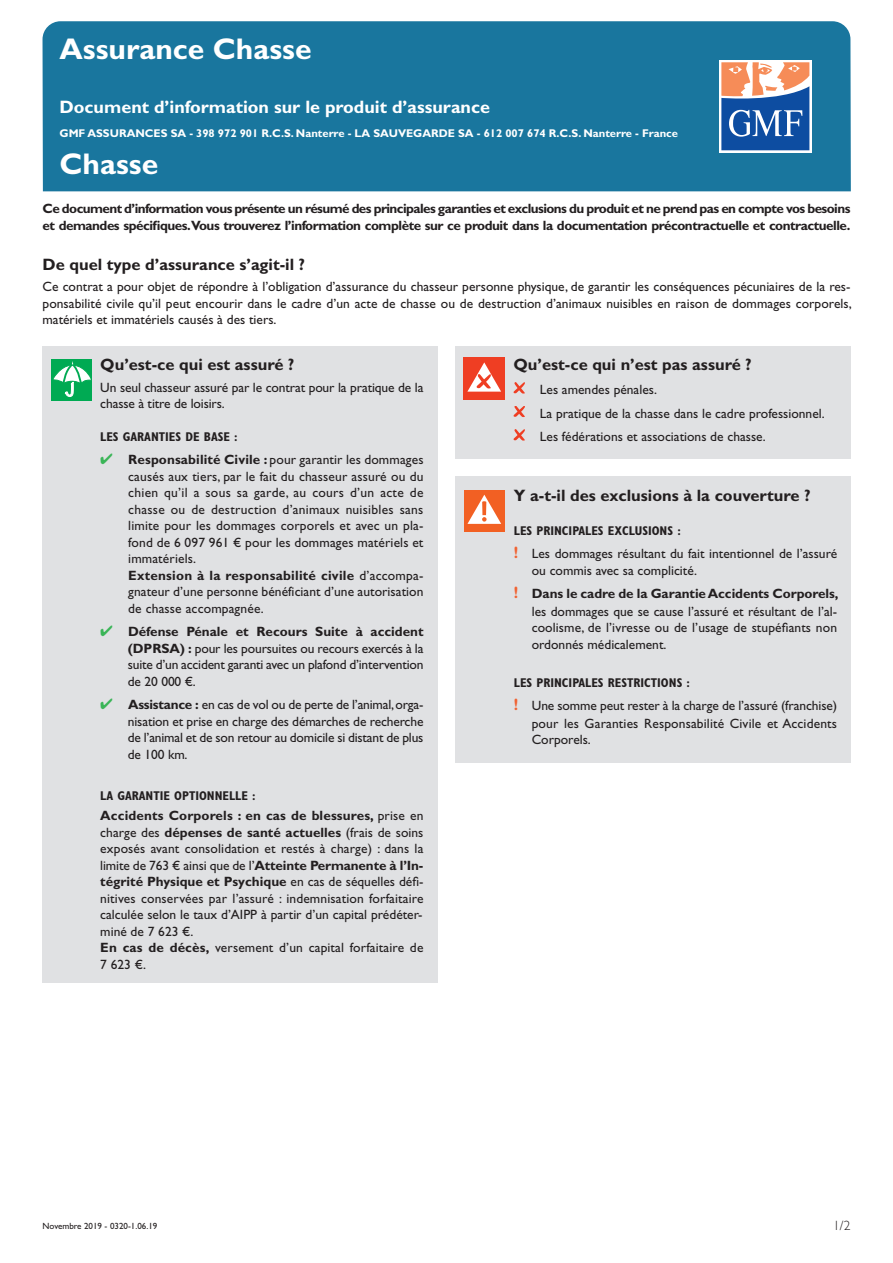
<style>
.page{position:relative;width:893px;height:1263px;background:#fff}
.page>*{position:absolute;margin:0;border:0;box-sizing:border-box;transform-origin:0 0}
.t1{font:700 30px "Gill Sans Std";color:#fff}
.t2{font:700 18px "Gill Sans Std";color:#fff}
.t3{font:700 16.5px "Gill Sans Std";color:#231f20}
.t4{font:13.5px/16.5px "Gill Sans Std";color:#231f20;text-align:justify}
.t5{font:700 13.5px/16.5px "Gill Sans Std";letter-spacing:-.04em;color:#231f20}
.t6{font:300 13.5px "Gill Sans Std";color:#231f20}
.t7{font:700 condensed 12.75px "Gill Sans Std";color:#231f20}
.t8{font:700 11.25px "Gill Sans Std";color:#fff}
.t9{font:9px "Gill Sans Std";color:#231f20}
.s1{color:#3ab557}
.s2{font-weight:700}
.s3{font-weight:700;font-stretch:condensed;font-size:16.5px;color:#f16232}
</style>
<div class="page">
<div style="left:43px;top:21px;width:808px;height:170px;background:#19769e"></div>
<div style="left:43px;top:346px;width:395px;height:637px;background:#e0e1e3"></div>
<div style="left:51px;top:359px;width:41px;height:42px;background:#00aa53"></div>
<svg style="left:53px;top:361px;width:38px;height:36px"></svg>
<div style="left:455px;top:346px;width:395px;height:113px;background:#e0e1e3"></div>
<div style="left:455px;top:476px;width:396px;height:286px;background:#e0e1e3"></div>
<svg style="left:513px;top:383px;width:11px;height:10px"></svg>
<svg style="left:513px;top:406px;width:11px;height:11px"></svg>
<svg style="left:513px;top:430px;width:11px;height:11px"></svg>
<div style="left:464px;top:358px;width:40px;height:42px;background:#ef3e23"></div>
<svg style="left:467px;top:362px;width:34px;height:30px"></svg>
<div style="left:464px;top:490px;width:40px;height:41px;background:#f26023"></div>
<svg style="left:467px;top:495px;width:34px;height:29px"></svg>
<svg style="left:719px;top:60px;width:92px;height:92px"></svg>
<svg style="left:721px;top:62px;width:88px;height:88px"></svg>
<h1 class="t1" style="left:60px;top:37px;width:254px">Assurance Chasse</h1>
<h2 class="t2" style="left:60px;top:100px;width:432px">Document d’information sur le produit d’assurance</h2>
<p class="t8" style="left:60px;top:129px;width:620px">GMF ASSURANCES SA - 398 972 901 R.C.S. Nanterre - LA SAUVEGARDE SA - 612 007 674 R.C.S. Nanterre - France</p>
<h1 class="t1" style="left:60px;top:152px;width:100px">Chasse</h1>
<p class="t5" style="left:43px;top:202px;width:809px">Ce document d’information vous présente un résumé des principales garanties et exclusions du produit et ne prend pas en compte vos besoins et demandes spécifiques.Vous trouverez l’information complète sur ce produit dans la documentation précontractuelle et contractuelle.</p>
<p class="t3" style="left:43px;top:258px;width:264px">De quel type d’assurance s’agit-il ?</p>
<p class="t4" style="left:43px;top:280px;width:811px">Ce contrat a pour objet de répondre à l’obligation d’assurance du chasseur personne physique, de garantir les conséquences pécuniaires de la res&shy;ponsabilité civile qu’il peut encourir dans le cadre d’un acte de chasse ou de destruction d’animaux nuisibles en raison de dommages corporels, matériels et immatériels causés à des tiers.</p>
<p class="t3" style="left:100px;top:358px;width:195px">Qu’est-ce qui est assuré ?</p>
<p class="t4" style="left:100px;top:380px;width:325px">Un seul chasseur assuré par le contrat pour la pratique de la chasse à titre de loisirs.</p>
<p class="t7" style="left:100px;top:432px;width:139px">LES GARANTIES DE BASE :</p>
<p class="t4" style="left:128px;top:452px;width:297px;text-align:left;text-indent:-28px"><span class="s1">✔</span> <span class="s2">Responsabilité Civile :</span> pour garantir les dommages causés aux tiers, par le fait du chasseur assuré ou du chien qu’il a sous sa garde, au cours d’un acte de chasse ou de destruction d’animaux nuisibles sans limite pour les dommages corporels et avec un pla&shy;fond de 6 097 961 € pour les dommages matériels et immatériels.<br><span class="s2">Extension à la responsabilité civile</span> d’accompa&shy;gnateur d’une personne bénéficiant d’une autorisation de chasse accompagnée.</p>
<p class="t4" style="left:128px;top:624px;width:297px;text-indent:-28px"><span class="s1">✔</span> <span class="s2">Défense Pénale et Recours Suite à accident (DPRSA) :</span> pour les poursuites ou recours exercés à la suite d’un accident garanti avec un plafond d’intervention de 20 000 €.</p>
<p class="t4" style="left:128px;top:697px;width:297px;text-indent:-28px"><span class="s1">✔</span> <span class="s2">Assistance :</span> en cas de vol ou de perte de l’animal,orga&shy;nisation et prise en charge des démarches de recherche de l’animal et de son retour au domicile si distant de plus de 100 km.</p>
<p class="t7" style="left:100px;top:790px;width:157px">LA GARANTIE OPTIONNELLE :</p>
<p class="t4" style="left:100px;top:808px;width:325px;text-align:left"><span class="s2">Accidents Corporels : en cas de blessures,</span> prise en charge des <span class="s2">dépenses de santé actuelles</span> (frais de soins exposés avant consolidation et restés à charge) : dans la limite de 763 € ainsi que de l’<span class="s2">Atteinte Permanente à l’In&shy;tégrité Physique et Psychique</span> en cas de séquelles défi&shy;nitives conservées par l’assuré : indemnisation forfaitaire calculée selon le taux d’AIPP à partir d’un capital prédéter&shy;miné de 7 623 €.<br><span class="s2">En cas de décès,</span> versement d’un capital forfaitaire de 7 623 €.</p>
<p class="t3" style="left:513px;top:358px;width:240px">Qu’est-ce qui n’est pas assuré ?</p>
<p class="t4" style="left:540px;top:379px;width:286px;line-height:23.5px;text-align:left">Les amendes pénales.<br>La pratique de la chasse dans le cadre professionnel.<br>Les fédérations et associations de chasse.</p>
<p class="t3" style="left:514px;top:489px;width:298px">Y a-t-il des exclusions à la couverture ?</p>
<p class="t7" style="left:514px;top:526px;width:168px">LES PRINCIPALES EXCLUSIONS :</p>
<p class="t4" style="left:532px;top:546px;width:307px;line-height:17.4px;text-indent:-18px"><span class="s3">!</span> Les dommages résultant du fait intentionnel de l’assuré ou commis avec sa complicité.</p>
<p class="t4" style="left:532px;top:587px;width:308px;text-indent:-18px"><span class="s3">!</span> <span class="s2">Dans le cadre de la GarantieAccidents Corporels, </span>les dommages que se cause l’assuré et résultant de l’al&shy;coolisme, de l’ivresse ou de l’usage de stupéfiants non ordonnés médicalement.</p>
<p class="t7" style="left:514px;top:678px;width:178px">LES PRINCIPALES RESTRICTIONS :</p>
<p class="t4" style="left:532px;top:698px;width:307px;line-height:17px;text-indent:-18px"><span class="s3">!</span> Une somme peut rester à la charge de l’assuré (franchise) pour les Garanties Responsabilité Civile et Accidents Corporels.</p>
<p class="t9" style="left:43px;top:1222px;width:116px">Novembre 2019 - 0320-1.06.19</p>
<p class="t6" style="left:833px;top:1220px;width:19px">1/2</p>
</div>
